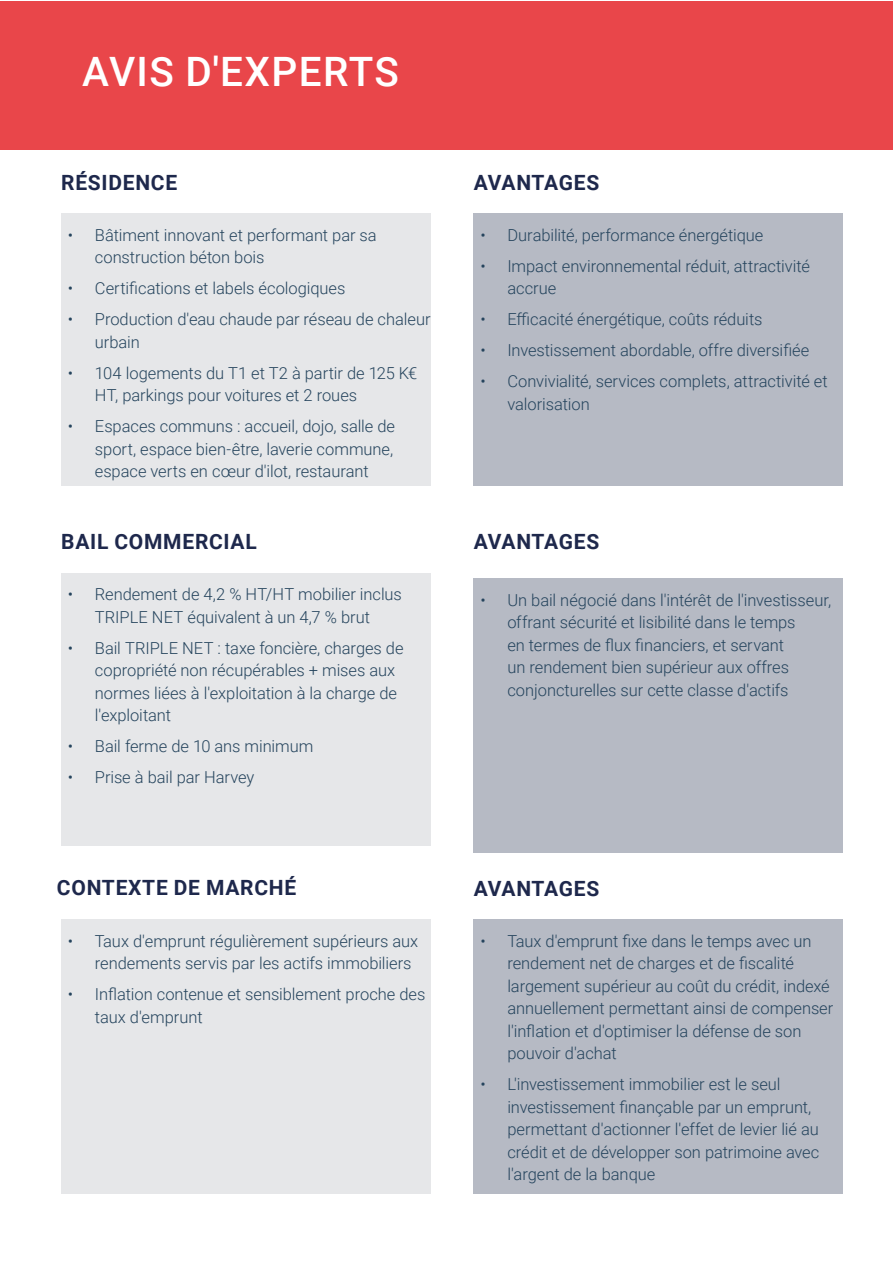
<style>
.page{position:relative;width:893px;height:1263px;background:#fff}
.page>*{position:absolute;margin:0;border:0;box-sizing:border-box;transform-origin:0 0}
.t1{font:500 40.5px "Roboto";letter-spacing:.035em;color:#fff}
.t2{font:700 21px "Roboto";letter-spacing:.035em;color:#1e284c}
.t3{font:300 16.5px/22.5px "Roboto";letter-spacing:-.005em;color:#25445d}
</style>
<div class="page">
<div style="left:0;top:1px;width:893px;height:149px;background:#e9464a"></div>
<div style="left:61px;top:214px;width:370px;height:272px;background:#e6e7e9"></div>
<div style="left:61px;top:573px;width:370px;height:273px;background:#e6e7e9"></div>
<div style="left:61px;top:919px;width:370px;height:275px;background:#e6e7e9"></div>
<div style="left:473px;top:214px;width:370px;height:272px;background:#b6bac4"></div>
<div style="left:473px;top:919px;width:370px;height:275px;background:#b6bac4"></div>
<div style="left:473px;top:578px;width:370px;height:275px;background:#b6bac4"></div>
<p class="t1" style="left:82px;top:43px;width:318px">AVIS D'EXPERTS</p>
<p class="t2" style="left:61px;top:167px;width:118px">RÉSIDENCE</p>
<p class="t3" style="left:95px;top:223px;width:283px;text-indent:-27px">• Bâtiment innovant et performant par sa construction béton bois</p>
<p class="t3" style="left:68px;top:277px;width:279px">• Certifications et labels écologiques</p>
<p class="t3" style="left:95px;top:308px;width:337px;text-indent:-27px">• Production d'eau chaude par réseau de chaleur urbain</p>
<p class="t3" style="left:95px;top:361px;width:324px;text-indent:-27px">• 104 logements du T1 et T2 à partir de 125 K€<br>HT, parkings pour voitures et 2 roues</p>
<p class="t3" style="left:95px;top:415px;width:302px;text-align:justify;text-indent:-27px">• Espaces communs : accueil, dojo, salle de sport, espace bien-être, laverie commune, espace verts en cœur d'ilot, restaurant</p>
<p class="t2" style="left:61px;top:527px;width:197px">BAIL COMMERCIAL</p>
<p class="t3" style="left:68px;top:583px;width:336px;text-align:center">• Rendement de 4,2 % HT/HT mobilier inclus<br>TRIPLE NET équivalent à un 4,7 % brut</p>
<p class="t3" style="left:95px;top:636px;width:310px;text-indent:-27px">• Bail TRIPLE NET : taxe foncière, charges de copropriété non récupérables + mises aux normes liées à l'exploitation à la charge de l'exploitant</p>
<p class="t3" style="left:68px;top:735px;width:247px">• Bail ferme de 10 ans minimum</p>
<p class="t3" style="left:68px;top:766px;width:188px">• Prise à bail par Harvey</p>
<p class="t2" style="left:57px;top:873px;width:241px">CONTEXTE DE MARCHÉ</p>
<p class="t3" style="left:95px;top:929px;width:325px;text-indent:-27px">• Taux d'emprunt régulièrement supérieurs aux rendements servis par les actifs immobiliers</p>
<p class="t3" style="left:95px;top:982px;width:332px;text-indent:-27px">• Inflation contenue et sensiblement proche des taux d'emprunt</p>
<p class="t2" style="left:474px;top:167px;width:127px">AVANTAGES</p>
<p class="t3" style="left:480px;top:223px;width:285px">• Durabilité, performance énergétique</p>
<p class="t3" style="left:507px;top:254px;width:304px;text-indent:-27px">• Impact environnemental réduit, attractivité accrue</p>
<p class="t3" style="left:480px;top:308px;width:284px">• Efficacité énergétique, coûts réduits</p>
<p class="t3" style="left:480px;top:339px;width:331px">• Investissement abordable, offre diversifiée</p>
<p class="t3" style="left:507px;top:370px;width:322px;text-indent:-27px">• Convivialité, services complets, attractivité et valorisation</p>
<p class="t2" style="left:474px;top:527px;width:127px">AVANTAGES</p>
<p class="t3" style="left:507px;top:588px;width:325px;text-indent:-27px">• Un bail négocié dans l'intérêt de l'investisseur, offrant sécurité et lisibilité dans le temps<br>en termes de flux financiers, et servant<br>un rendement bien supérieur aux offres conjoncturelles sur cette classe d'actifs</p>
<p class="t2" style="left:474px;top:874px;width:127px">AVANTAGES</p>
<p class="t3" style="left:507px;top:929px;width:328px;text-indent:-27px">• Taux d'emprunt fixe dans le temps avec un rendement net de charges et de fiscalité largement supérieur au coût du crédit, indexé annuellement permettant ainsi de compenser l'inflation et d'optimiser la défense de son pouvoir d'achat</p>
<p class="t3" style="left:507px;top:1072px;width:314px;text-indent:-27px">• L'investissement immobilier est le seul investissement finançable par un emprunt, permettant d'actionner l'effet de levier lié au crédit et de développer son patrimoine avec l'argent de la banque</p>
</div>
